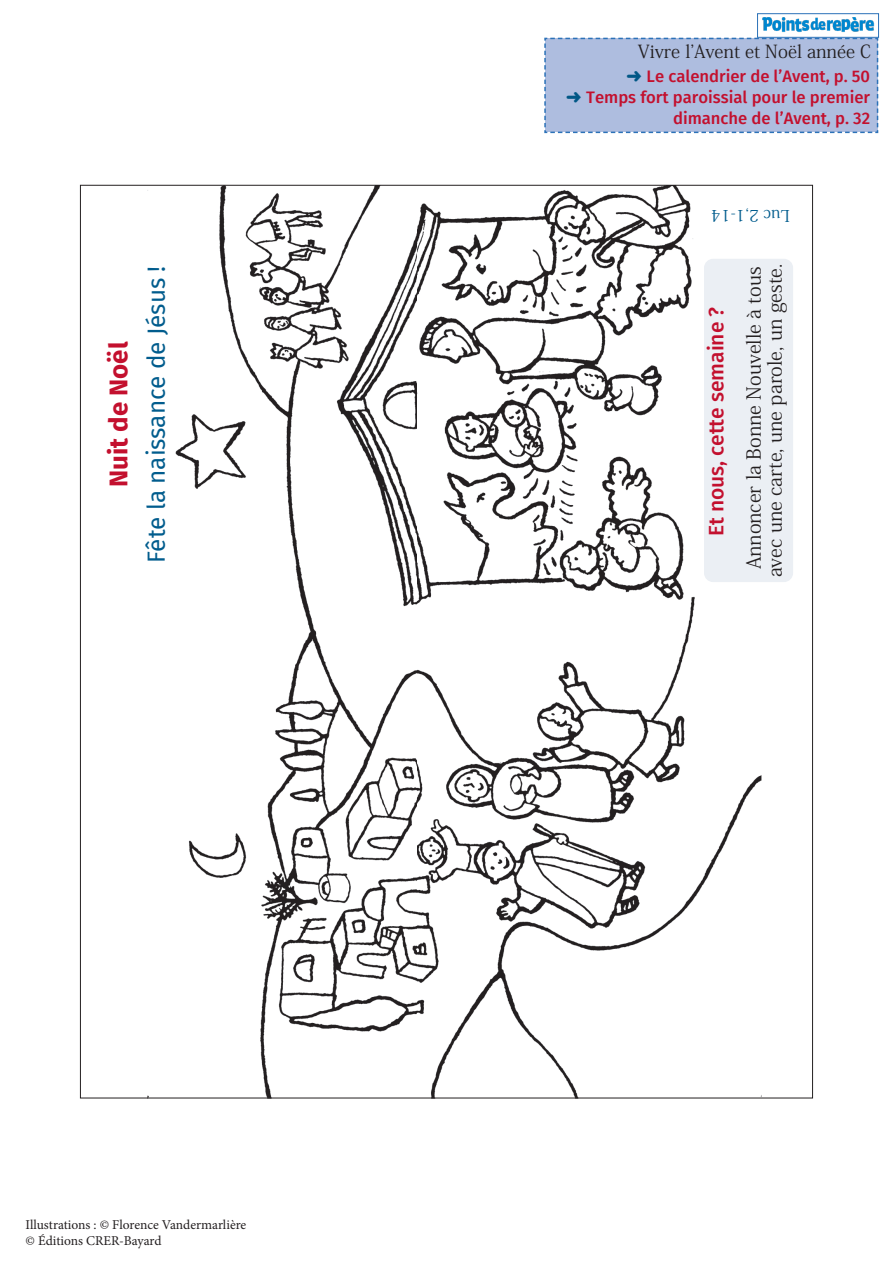
<style>
.page{position:relative;width:893px;height:1263px;background:#fff}
.page>*{position:absolute;margin:0;border:0;box-sizing:border-box;transform-origin:0 0}
.t1{font:700 25.8px "Fira Sans";color:#c3102e}
.t2{font:24.15px "Fira Sans";color:#015c8d}
.t3{font:500 21px "Fira Sans";color:#c3102e}
.t4{font:19.35px/21px "Koz Min Pr 6 N";color:#231f20;text-align:center}
.t5{font:18px "Koz Min Pr 6 N";color:#231f20}
.t6{font:500 16.65px/21.1px "Fira Sans";color:#c3102e;text-align:right}
.t7{font:16.2px "Koz Min Pr 6 N";color:#015c8d}
.t8{font:13.5px "Minion Pro";color:#231f20}
.s1{color:#015786}
</style>
<div class="page">
<div style="left:757px;top:13px;width:122px;height:25px;border:1px solid #2c72b8"></div>
<img style="left:759px;top:13px;width:118px;height:24px">
<div style="left:544px;top:37px;width:335px;height:97px;background:#aebddf"></div>
<img style="left:147px;top:187px;width:615px;height:909px">
<div style="left:704px;top:259px;width:89px;height:323px;background:#ebeff4;border-radius:9px"></div>
<p class="t1" style="left:97px;top:487px;width:147px;rotate:-90deg">Nuit de Noël</p>
<p class="t2" style="left:138px;top:563px;width:298px;rotate:-90deg">Fête la naissance de Jésus !</p>
<p class="t8" style="left:26px;top:1215px;width:222px">Illustrations : © Florence Vandermarlière</p>
<p class="t8" style="left:26px;top:1232px;width:138px">© Éditions CRER-Bayard</p>
<p class="t5" style="left:638px;top:41px;width:235px">Vivre l’Avent et Noël année C</p>
<p class="t6" style="left:627px;top:64px;width:245px"><span class="s1">➜</span> Le calendrier de l’Avent, p. 50</p>
<p class="t6" style="left:566px;top:86px;width:305px"><span class="s1">➜</span> Temps fort paroissial pour le premier dimanche de l’Avent, p. 32</p>
<p class="t7" style="left:790px;top:225px;width:80px;rotate:-180deg">Luc 2,1-14</p>
<p class="t3" style="left:699px;top:536px;width:231px;rotate:-90deg">Et nous, cette semaine ?</p>
<p class="t4" style="left:744px;top:577px;width:315px;rotate:-90deg">Annoncer la Bonne Nouvelle à tous avec une carte, une parole, un geste.</p>
</div>
